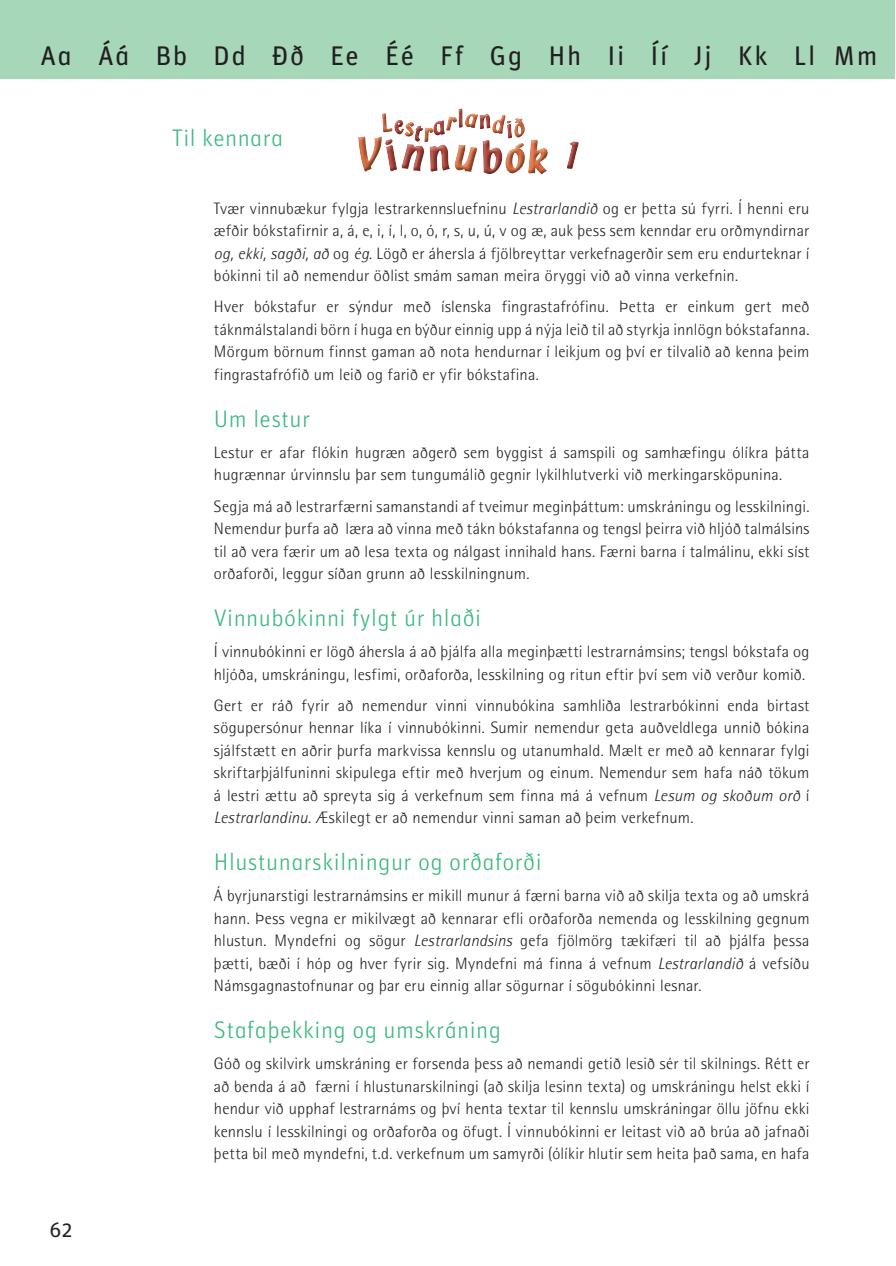
<style>
.page{position:relative;width:896px;height:1266px;background:#fff}
.page>*{position:absolute;margin:0;border:0;box-sizing:border-box;transform-origin:0 0}
.t1{font:42.3px "Klang";color:#d16b3f}
.t2{font:42.3px "Klang";color:#d86c3e}
.t3{font:27px "Unit Regular Alternate";letter-spacing:.06em;color:#231f20}
.t4{font:24px "Unit Light Alternate";letter-spacing:.02em;color:#39b87e}
.t5{font:23.85px "Klang";color:#d86c3e}
.t6{font:23.85px "Klang";color:#d16b3f}
.t7{font:21px "Unit Regular Alternate";color:#231f20}
.t8{font:300 16.5px/22.5px "Rotis Semi Sans";letter-spacing:.015em;color:#231f20;text-align:justify}
.s1{font-style:italic}
</style>
<div class="page">
<div style="left:0;top:0;width:894px;height:78px;background:#a6d7b9"></div>
<svg style="left:358px;top:108px;width:190px;height:67px"></svg>
<svg style="left:566px;top:141px;width:13px;height:28px"></svg>
<h2 class="t3" style="left:40px;top:40px;width:838px">Aa Áá Bb Dd Ðð Ee Éé Ff Gg Hh Ii Íí Jj Kk Ll Mm</h2>
<h3 class="t4" style="left:171px;top:123px;width:113px">Til kennara</h3>
<h3 class="t5" style="left:404px;top:114px;width:11px">s</h3>
<h3 class="t6" style="left:513px;top:115px;width:13px">ð</h3>
<h1 class="t1" style="left:357px;top:131px;width:26px">V</h1>
<h1 class="t2" style="left:527px;top:134px;width:21px">k</h1>
<p class="t7" style="left:49px;top:1216px;width:24px">62</p>
<p class="t8" style="left:214px;top:197px;width:597px">Tvær vinnubækur fylgja lestrarkennsluefninu <span class="s1">Lestrarlandið</span> og er þetta sú fyrri. Í henni eru æfðir bókstafirnir a, á, e, i, í, l, o, ó, r, s, u, ú, v og æ, auk þess sem kenndar eru orðmyndirnar <span class="s1">og, ekki, sagði, að</span> og <span class="s1">ég</span>. Lögð er áhersla á fjölbreyttar verkefnagerðir sem eru endurteknar í bókinni til að nemendur öðlist smám saman meira öryggi við að vinna verkefnin.</p>
<p class="t8" style="left:214px;top:295px;width:597px">Hver bókstafur er sýndur með íslenska fingrastafrófinu. Þetta er einkum gert með táknmálstalandi börn í huga en býður einnig upp á nýja leið til að styrkja innlögn bókstafanna.<br>Mörgum börnum finnst gaman að nota hendurnar í leikjum og því er tilvalið að kenna þeim fingrastafrófið um leið og farið er yfir bókstafina.</p>
<h3 class="t4" style="left:214px;top:405px;width:98px">Um lestur</h3>
<p class="t8" style="left:214px;top:441px;width:597px">Lestur er afar flókin hugræn aðgerð sem byggist á samspili og samhæfingu ólíkra þátta hugrænnar úrvinnslu þar sem tungumálið gegnir lykilhlutverki við merkingarsköpunina.</p>
<p class="t8" style="left:214px;top:494px;width:597px">Segja má að lestrarfærni samanstandi af tveimur meginþáttum: umskráningu og lesskilningi.<br>Nemendur þurfa að læra að vinna með tákn bókstafanna og tengsl þeirra við hljóð talmálsins til að vera færir um að lesa texta og nálgast innihald hans. Færni barna í talmálinu, ekki síst orðaforði, leggur síðan grunn að lesskilningnum.</p>
<h3 class="t4" style="left:214px;top:604px;width:268px">Vinnubókinni fylgt úr hlaði</h3>
<p class="t8" style="left:214px;top:640px;width:597px">Í vinnubókinni er lögð áhersla á að þjálfa alla meginþætti lestrarnámsins; tengsl bókstafa og hljóða, umskráningu, lesfimi, orðaforða, lesskilning og ritun eftir því sem við verður komið.</p>
<p class="t8" style="left:214px;top:693px;width:597px">Gert er ráð fyrir að nemendur vinni vinnubókina samhliða lestrarbókinni enda birtast sögupersónur hennar líka í vinnubókinni. Sumir nemendur geta auðveldlega unnið bókina sjálfstætt en aðrir þurfa markvissa kennslu og utanumhald. Mælt er með að kennarar fylgi skriftarþjálfuninni skipulega eftir með hverjum og einum. Nemendur sem hafa náð tökum á lestri ættu að spreyta sig á verkefnum sem finna má á vefnum <span class="s1">Lesum og skoðum orð</span> í <span class="s1">Lestrarlandinu</span>. Æskilegt er að nemendur vinni saman að þeim verkefnum.</p>
<h3 class="t4" style="left:214px;top:848px;width:329px">Hlustunarskilningur og orðaforði</h3>
<p class="t8" style="left:214px;top:884px;width:597px">Á byrjunarstigi lestrarnámsins er mikill munur á færni barna við að skilja texta og að umskrá hann. Þess vegna er mikilvægt að kennarar efli orðaforða nemenda og lesskilning gegnum hlustun. Myndefni og sögur <span class="s1">Lestrarlandsins</span> gefa fjölmörg tækifæri til að þjálfa þessa þætti, bæði í hóp og hver fyrir sig. Myndefni má finna á vefnum <span class="s1">Lestrarlandið</span> á vefsíðu Námsgagnastofnunar og þar eru einnig allar sögurnar í sögubókinni lesnar.</p>
<h3 class="t4" style="left:214px;top:1016px;width:288px">Stafaþekking og umskráning</h3>
<p class="t8" style="left:214px;top:1052px;width:597px">Góð og skilvirk umskráning er forsenda þess að nemandi getið lesið sér til skilnings. Rétt er að benda á að færni í hlustunarskilningi (að skilja lesinn texta) og umskráningu helst ekki í hendur við upphaf lestrarnáms og því henta textar til kennslu umskráningar öllu jöfnu ekki kennslu í lesskilningi og orðaforða og öfugt. Í vinnubókinni er leitast við að brúa að jafnaði þetta bil með myndefni, t.d. verkefnum um samyrði (ólíkir hlutir sem heita það sama, en hafa</p>
</div>
